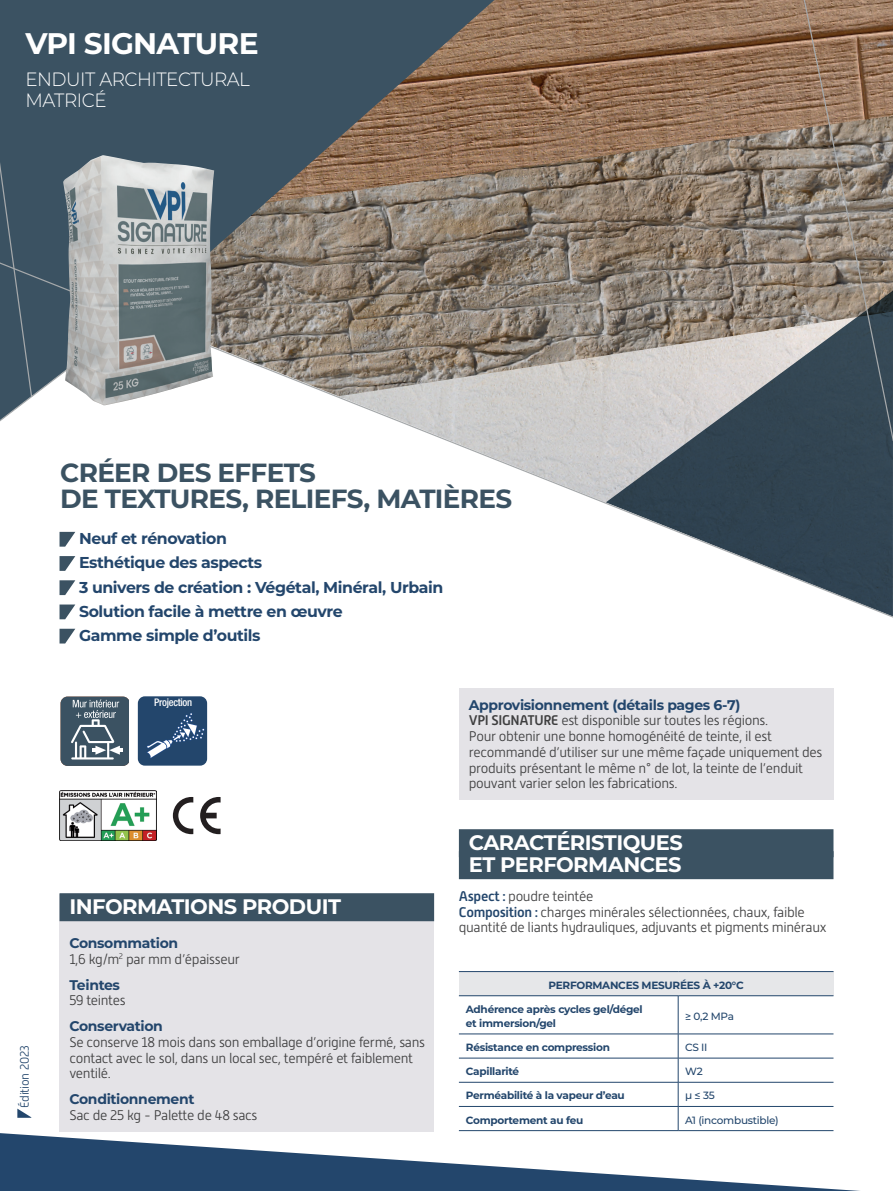
<style>
.page{position:relative;width:893px;height:1191px;background:#fff}
.page>*{position:absolute;margin:0;border:0;box-sizing:border-box;transform-origin:0 0}
.t1{font:700 29.75px "Montserrat";letter-spacing:-.025em;color:#fff}
.t2{font:700 26.25px/26.2px "Montserrat";letter-spacing:-.025em;color:#3b5262}
.t3{font:700 21px/21.9px "Montserrat";letter-spacing:-.025em;color:#fff}
.t4{font:300 19.25px/21px "Montserrat";letter-spacing:-.025em;color:#fff;scale:.95 1}
.t5{font:700 15.75px/24.2px "Montserrat";letter-spacing:-.025em;color:#23466c}
.t6{font:300 14px/15.8px "Alwyn New";letter-spacing:-.025em;color:#3e3e3f}
.t7{font:700 14px "Montserrat";letter-spacing:-.025em;color:#23466c}
.t8{font:300 12.25px "Alwyn New";letter-spacing:-.025em;color:#23466c}
.t9{font:700 10.5px/14px "Montserrat";letter-spacing:-.025em;color:#23466c}
.t10{font:500 10.5px "Montserrat";letter-spacing:-.025em;color:#23466c}
.t11{font:500 condensed 10.5px "Helvetica Neue LT Pro";letter-spacing:-.025em;color:#fff}
.s1{font-weight:500}
.s2{font-weight:500;color:#23466c}
</style>
<div class="page">
<svg style="left:60px;top:629px;width:15px;height:14px"></svg>
<svg style="left:0;top:1133px;width:860px;height:58px"></svg>
<svg style="left:17px;top:1108px;width:14px;height:9px"></svg>
<div style="left:459px;top:971px;width:374px;height:24px;background:#e6e7e9"></div>
<hr style="left:459px;top:971px;width:219px;height:1px;background:#23466c">
<hr style="left:678px;top:971px;width:155px;height:1px;background:#23466c">
<hr style="left:459px;top:995px;width:219px;height:1px;background:#23466c">
<hr style="left:678px;top:996px;width:1px;height:37px;background:#23466c">
<hr style="left:678px;top:995px;width:155px;height:1px;background:#23466c">
<hr style="left:459px;top:1033px;width:219px;height:1px;background:#23466c">
<hr style="left:678px;top:1033px;width:155px;height:1px;background:#23466c">
<hr style="left:459px;top:1057px;width:219px;height:1px;background:#23466c">
<hr style="left:678px;top:1057px;width:155px;height:1px;background:#23466c">
<hr style="left:459px;top:1082px;width:219px;height:1px;background:#23466c">
<hr style="left:678px;top:1082px;width:155px;height:1px;background:#23466c">
<hr style="left:459px;top:1106px;width:219px;height:1px;background:#23466c">
<hr style="left:459px;top:1130px;width:219px;height:1px;background:#23466c">
<svg style="left:678px;top:1034px;width:1px;height:96px"></svg>
<hr style="left:678px;top:1106px;width:155px;height:1px;background:#23466c">
<hr style="left:678px;top:1130px;width:155px;height:1px;background:#23466c">
<div style="left:60px;top:894px;width:374px;height:237px;background:#e4e3e7"></div>
<img style="left:60px;top:790px;width:96px;height:51px">
<svg style="left:173px;top:797px;width:20px;height:37px"></svg>
<svg style="left:200px;top:797px;width:21px;height:37px"></svg>
<div style="left:138px;top:696px;width:69px;height:69px;background:#23466c;border-radius:7px"></div>
<svg style="left:147px;top:713px;width:58px;height:45px"></svg>
<div style="left:33px;top:0;width:232px;height:252px;background:#3b5262"></div>
<img style="left:137px;top:111px;width:661px;height:141px">
<img style="left:265px;top:0;width:533px;height:203px">
<div style="left:0;top:0;width:33px;height:252px;background:#3b5262"></div>
<svg style="left:0;top:252px;width:893px;height:366px"></svg>
<svg style="left:798px;top:0;width:95px;height:442px;background:#7c7269"></svg>
<img style="left:63px;top:155px;width:151px;height:250px">
<div style="left:459px;top:688px;width:374px;height:112px;background:#e4e3e7"></div>
<div style="left:60px;top:893px;width:374px;height:28px;background:#3b5262"></div>
<div style="left:459px;top:829px;width:374px;height:28px;background:#3b5262"></div>
<div style="left:459px;top:851px;width:374px;height:28px;background:#3b5262"></div>
<svg style="left:61px;top:696px;width:67px;height:69px;background:#5e707d"></svg>
<h1 class="t1" style="left:25px;top:22px;width:235px">VPI SIGNATURE</h1>
<h3 class="t4" style="left:25px;top:68px;width:238px">ENDUIT ARCHITECTURAL<br>MATRICÉ</h3>
<h2 class="t2" style="left:60px;top:458px;width:454px">CRÉER DES EFFETS<br>DE TEXTURES, RELIEFS, MATIÈRES</h2>
<p class="t8" style="left:18px;top:1107px;width:64px;rotate:-90deg">Édition 2023</p>
<p class="t5" style="left:79px;top:526px;width:366px">Neuf et rénovation<br>Esthétique des aspects<br>3 univers de création : Végétal, Minéral, Urbain<br>Solution facile à mettre en œuvre<br>Gamme simple d’outils</p>
<p class="t11" style="left:154px;top:696px;width:40px">Projection</p>
<h3 class="t3" style="left:69px;top:895px;width:273px">INFORMATIONS PRODUIT</h3>
<p class="t7" style="left:69px;top:933px;width:110px">Consommation</p>
<p class="t6" style="left:69px;top:951px;width:172px">1,6 kg/m<sup>2</sup> par mm d’épaisseur</p>
<p class="t7" style="left:69px;top:974px;width:52px">Teintes</p>
<p class="t6" style="left:69px;top:992px;width:58px">59 teintes</p>
<p class="t7" style="left:69px;top:1016px;width:95px">Conservation</p>
<p class="t6" style="left:69px;top:1034px;width:357px">Se conserve 18 mois dans son emballage d’origine fermé, sans contact avec le sol, dans un local sec, tempéré et faiblement ventilé.</p>
<p class="t7" style="left:69px;top:1089px;width:127px">Conditionnement</p>
<p class="t6" style="left:69px;top:1107px;width:190px">Sac de 25 kg - Palette de 48 sacs</p>
<p class="t7" style="left:469px;top:694px;width:273px">Approvisionnement (détails pages 6-7)</p>
<p class="t6" style="left:469px;top:712px;width:355px"><span class="s1">VPI SIGNATURE</span> est disponible sur toutes les régions.<br>Pour obtenir une bonne homogénéité de teinte, il est recommandé d’utiliser sur une même façade uniquement des produits présentant le même n° de lot, la teinte de l’enduit pouvant varier selon les fabrications.</p>
<h3 class="t3" style="left:469px;top:831px;width:216px">CARACTÉRISTIQUES<br>ET PERFORMANCES</h3>
<p class="t6" style="left:459px;top:888px;width:369px"><span class="s2">Aspect :</span> poudre teintée<br><span class="s2">Composition :</span> charges minérales sélectionnées, chaux, faible quantité de liants hydrauliques, adjuvants et pigments minéraux</p>
<p class="t9" style="left:548px;top:977px;width:197px">PERFORMANCES MESURÉES À +20°C</p>
<p class="t9" style="left:466px;top:1001px;width:178px">Adhérence après cycles gel/dégel et immersion/gel</p>
<p class="t10" style="left:685px;top:1008px;width:50px">≥ 0,2 MPa</p>
<p class="t9" style="left:466px;top:1039px;width:146px">Résistance en compression</p>
<p class="t10" style="left:685px;top:1040px;width:24px">CS II</p>
<p class="t9" style="left:466px;top:1064px;width:55px">Capillarité</p>
<p class="t10" style="left:685px;top:1064px;width:19px">W2</p>
<p class="t9" style="left:466px;top:1088px;width:160px">Perméabilité à la vapeur d’eau</p>
<p class="t10" style="left:685px;top:1088px;width:31px">µ ≤ 35</p>
<p class="t9" style="left:466px;top:1112px;width:119px">Comportement au feu</p>
<p class="t10" style="left:685px;top:1112px;width:95px">A1 (incombustible)</p>
</div>
